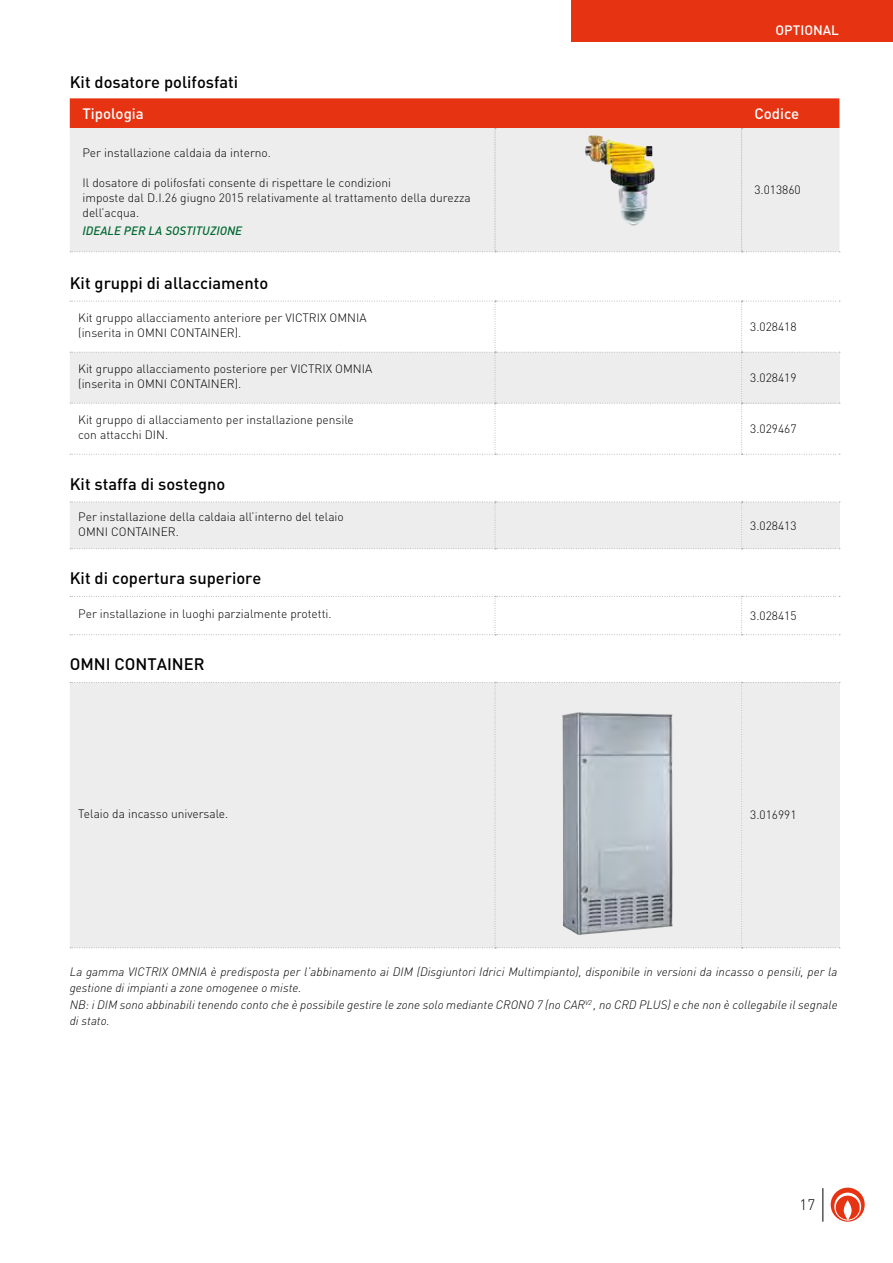
<style>
.page{position:relative;width:893px;height:1263px;background:#fff}
.page>*{position:absolute;margin:0;border:0;box-sizing:border-box;transform-origin:0 0}
.t1{font:500 16.5px "DIN";color:#000}
.t2{font:500 15px "DIN";color:#fff}
.t3{font:300 15px "DIN";color:#000}
.t4{font:500 13.5px "DIN";color:#fff}
.t5{font:300 12px/15px "DIN";color:#000}
.t6{font:italic 300 12px/16.5px "DIN";color:#000}
.t7{font:italic 500 12px "DIN";color:#006930}
</style>
<div class="page">
<svg style="left:70px;top:98px;width:770px;height:154px;background:#ebc7c0"></svg>
<img style="left:585px;top:135px;width:70px;height:90px">
<svg style="left:70px;top:301px;width:770px;height:154px"></svg>
<div style="left:70px;top:502px;width:770px;height:47px;background:#ededed"></div>
<svg style="left:70px;top:596px;width:770px;height:39px"></svg>
<div style="left:70px;top:682px;width:770px;height:266px;background:#ededed"></div>
<img style="left:562px;top:712px;width:111px;height:223px">
<hr style="left:822px;top:1188px;width:1px;height:34px;background:#000">
<svg style="left:831px;top:1187px;width:34px;height:35px"></svg>
<div style="left:571px;top:0;width:322px;height:41px;background:#e63312"></div>
<h1 class="t1" style="left:70px;top:71px;width:170px">Kit dosatore polifosfati</h1>
<p class="t4" style="left:776px;top:22px;width:65px">OPTIONAL</p>
<p class="t2" style="left:83px;top:104px;width:63px">Tipologia</p>
<p class="t2" style="left:754px;top:104px;width:46px">Codice</p>
<p class="t5" style="left:83px;top:145px;width:190px">Per installazione caldaia da interno.</p>
<p class="t5" style="left:83px;top:175px;width:390px">Il dosatore di polifosfati consente di rispettare le condizioni<br>imposte dal D.I.26 giugno 2015 relativamente al trattamento della durezza dell’acqua.</p>
<p class="t7" style="left:83px;top:223px;width:161px">IDEALE PER LA SOSTITUZIONE</p>
<p class="t5" style="left:754px;top:182px;width:48px">3.013860</p>
<h1 class="t1" style="left:70px;top:272px;width:200px">Kit gruppi di allacciamento</h1>
<p class="t5" style="left:78px;top:310px;width:290px">Kit gruppo allacciamento anteriore per VICTRIX OMNIA (inserita in OMNI CONTAINER).</p>
<p class="t5" style="left:750px;top:319px;width:48px">3.028418</p>
<p class="t5" style="left:78px;top:361px;width:295px">Kit gruppo allacciamento posteriore per VICTRIX OMNIA (inserita in OMNI CONTAINER).</p>
<p class="t5" style="left:750px;top:370px;width:48px">3.028419</p>
<p class="t5" style="left:78px;top:412px;width:277px">Kit gruppo di allacciamento per installazione pensile con attacchi DIN.</p>
<p class="t5" style="left:750px;top:421px;width:48px">3.029467</p>
<h1 class="t1" style="left:70px;top:473px;width:157px">Kit staffa di sostegno</h1>
<p class="t5" style="left:78px;top:509px;width:267px">Per installazione della caldaia all’interno del telaio<br>OMNI CONTAINER.</p>
<p class="t5" style="left:750px;top:518px;width:48px">3.028413</p>
<h1 class="t1" style="left:70px;top:568px;width:193px">Kit di copertura superiore</h1>
<p class="t5" style="left:78px;top:606px;width:255px">Per installazione in luoghi parzialmente protetti.</p>
<p class="t5" style="left:750px;top:608px;width:48px">3.028415</p>
<h1 class="t1" style="left:70px;top:654px;width:136px">OMNI CONTAINER</h1>
<p class="t5" style="left:78px;top:806px;width:152px">Telaio da incasso universale.</p>
<p class="t5" style="left:750px;top:807px;width:48px">3.016991</p>
<p class="t6" style="left:70px;top:963px;width:769px">La gamma VICTRIX OMNIA è predisposta per l’abbinamento ai DIM (Disgiuntori Idrici Multimpianto), disponibile in versioni da incasso o pensili, per la gestione di impianti a zone omogenee o miste.<br>NB: i DIM sono abbinabili tenendo conto che è possibile gestire le zone solo mediante CRONO 7 (no CAR<sup>V2</sup> , no CRD PLUS) e che non è collegabile il segnale di stato.</p>
<p class="t3" style="left:800px;top:1195px;width:17px">17</p>
</div>
